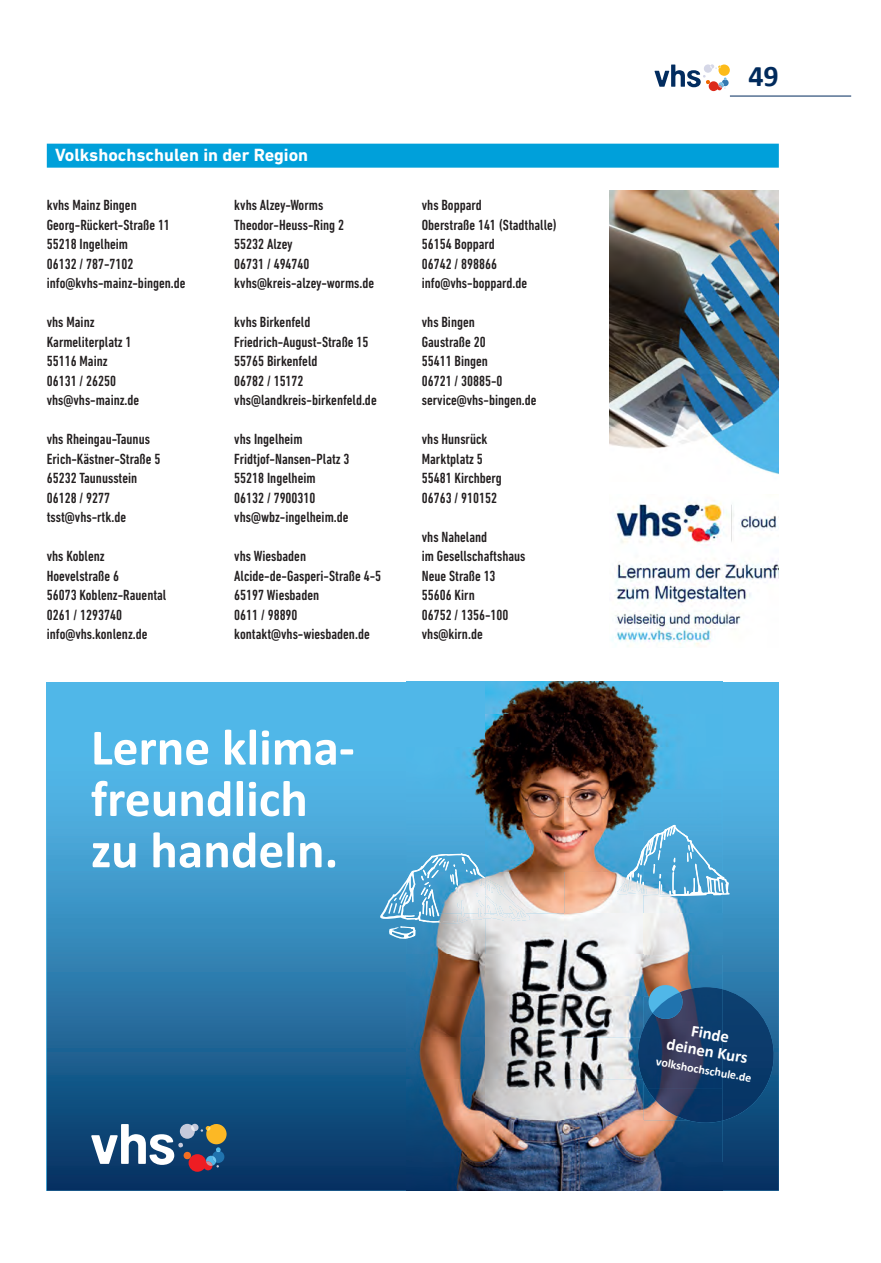
<style>
.page{position:relative;width:881px;height:1263px;background:#fff}
.page>*{position:absolute;margin:0;border:0;box-sizing:border-box;transform-origin:0 0}
.t1{font:700 51.3px/51.3px "Calibri";color:#fff}
.t2{font:700 30px "Calibri";color:#002a5c}
.t3{font:700 18px "DIN Next LT Pro";color:#fff}
.t4{font:700 16.65px/17.2px "Calibri";color:#fff;text-align:center}
.t5{font:500 condensed 15px/19.5px "DIN Next LT Pro";color:#231f20}
.t6{font:700 12px "Calibri";color:#fff}
</style>
<div class="page">
<hr style="left:729px;top:96px;width:121px;height:1px;background:#002a5c">
<svg style="left:654px;top:64px;width:75px;height:27px"></svg>
<div style="left:47px;top:144px;width:731px;height:24px;background:#00a0da"></div>
<div style="left:47px;top:682px;width:731px;height:509px;background:#50b7e8"></div>
<svg style="left:47px;top:816px;width:731px;height:375px;background:#2b75a5"></svg>
<svg style="left:687px;top:825px;width:42px;height:71px"></svg>
<svg style="left:380px;top:853px;width:105px;height:86px;background:#71aecf"></svg>
<img style="left:407px;top:682px;width:315px;height:148px">
<img style="left:407px;top:830px;width:236px;height:83px">
<img style="left:674px;top:830px;width:48px;height:42px">
<img style="left:687px;top:872px;width:35px;height:23px">
<img style="left:420px;top:917px;width:65px;height:5px">
<img style="left:485px;top:913px;width:237px;height:42px">
<img style="left:407px;top:955px;width:315px;height:41px">
<img style="left:407px;top:996px;width:236px;height:124px">
<img style="left:643px;top:996px;width:3px;height:25px">
<img style="left:643px;top:1089px;width:3px;height:31px">
<img style="left:407px;top:1120px;width:315px;height:71px">
<img style="left:638px;top:825px;width:36px;height:35px">
<img style="left:686px;top:840px;width:34px;height:53px">
<img style="left:616px;top:860px;width:71px;height:36px">
<img style="left:407px;top:853px;width:54px;height:43px">
<img style="left:488px;top:881px;width:37px;height:38px">
<img style="left:407px;top:896px;width:81px;height:21px">
<svg style="left:722px;top:989px;width:56px;height:132px;background:#104677"></svg>
<img style="left:684px;top:987px;width:38px;height:34px">
<img style="left:637px;top:1021px;width:85px;height:68px">
<img style="left:646px;top:1089px;width:76px;height:34px">
<svg style="left:646px;top:983px;width:38px;height:38px"></svg>
<svg style="left:91px;top:1124px;width:135px;height:48px;background:#62768e"></svg>
<img style="left:609px;top:190px;width:169px;height:284px">
<img style="left:612px;top:502px;width:166px;height:144px">
<p class="t3" style="left:55px;top:145px;width:254px">Volkshochschulen in der Region</p>
<p class="t5" style="left:47px;top:195px;width:140px">kvhs Mainz Bingen<br>Georg-Rückert-Straße 11<br>55218 Ingelheim<br>06132 / 787-7102 info@kvhs-mainz-bingen.de</p>
<p class="t5" style="left:47px;top:312px;width:94px">vhs Mainz<br>Karmeliterplatz 1<br>55116 Mainz<br>06131 / 26250 vhs@vhs-mainz.de</p>
<p class="t5" style="left:47px;top:429px;width:115px">vhs Rheingau-Taunus<br>Erich-Kästner-Straße 5<br>65232 Taunusstein<br>06128 / 9277 tsst@vhs-rtk.de</p>
<p class="t5" style="left:47px;top:546px;width:121px">vhs Koblenz<br>Hoevelstraße 6<br>56073 Koblenz-Rauental<br>0261 / 1293740 info@vhs.konlenz.de</p>
<p class="t5" style="left:234px;top:195px;width:141px">kvhs Alzey-Worms<br>Theodor-Heuss-Ring 2<br>55232 Alzey<br>06731 / 494740 kvhs@kreis-alzey-worms.de</p>
<p class="t5" style="left:234px;top:312px;width:144px">kvhs Birkenfeld<br>Friedrich-August-Straße 15<br>55765 Birkenfeld<br>06782 / 15172 vhs@landkreis-birkenfeld.de</p>
<p class="t5" style="left:234px;top:429px;width:117px">vhs Ingelheim<br>Fridtjof-Nansen-Platz 3<br>55218 Ingelheim<br>06132 / 7900310 vhs@wbz-ingelheim.de</p>
<p class="t5" style="left:234px;top:546px;width:148px">vhs Wiesbaden<br>Alcide-de-Gasperi-Straße 4-5<br>65197 Wiesbaden<br>0611 / 98890 kontakt@vhs-wiesbaden.de</p>
<h1 class="t1" style="left:91px;top:722px;width:265px">Lerne klima&shy;freundlich zu handeln.</h1>
<p class="t5" style="left:421px;top:195px;width:137px">vhs Boppard<br>Oberstraße 141 (Stadthalle)<br>56154 Boppard<br>06742 / 898866 info@vhs-boppard.de</p>
<p class="t5" style="left:421px;top:312px;width:116px">vhs Bingen<br>Gaustraße 20<br>55411 Bingen<br>06721 / 30885-0 service@vhs-bingen.de</p>
<p class="t5" style="left:421px;top:429px;width:81px">vhs Hunsrück<br>Marktplatz 5<br>55481 Kirchberg<br>06763 / 910152</p>
<p class="t5" style="left:421px;top:527px;width:105px">vhs Naheland<br>im Gesellschaftshaus<br>Neue Straße 13<br>55606 Kirn<br>06752 / 1356-100 vhs@kirn.de</p>
<h2 class="t2" style="left:748px;top:58px;width:32px">49</h2>
<p class="t4" style="left:671px;top:1018px;width:83px;rotate:10deg">Finde deinen Kurs</p>
<p class="t6" style="left:657px;top:1054px;width:98px;rotate:10deg">volkshochschule.de</p>
</div>
